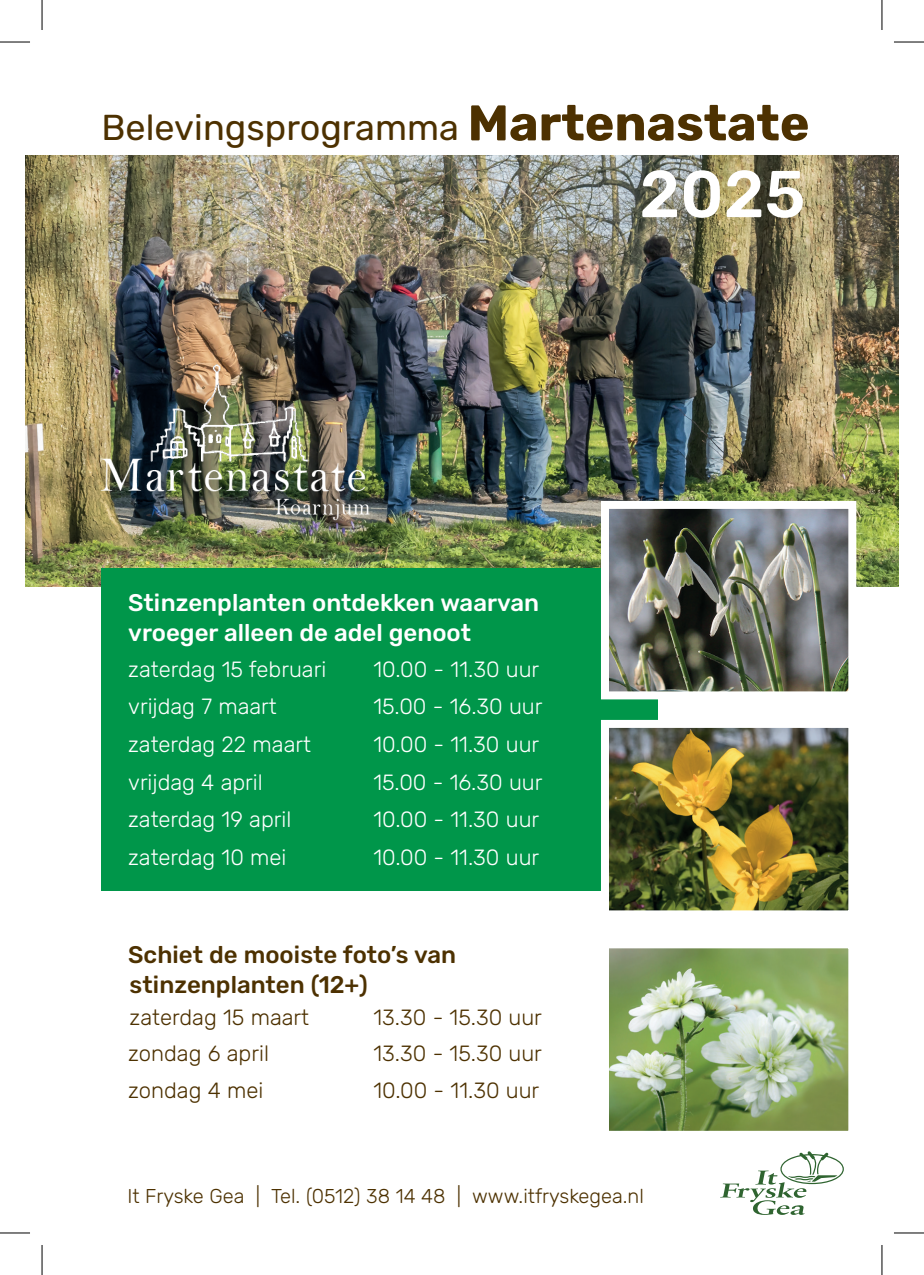
<style>
.page{position:relative;width:924px;height:1275px;background:#fff}
.page>*{position:absolute;margin:0;border:0;box-sizing:border-box;transform-origin:0 0}
.t1{font:500 66px "Rubik";color:#fff}
.t2{font:36px "Rubik";color:#4d3101}
.t3{font:500 24px/30px "Rubik";color:#fff}
.t4{font:500 24px/30px "Rubik";color:#4d3101}
.t5{font:300 22px "Rubik";color:#fff}
.t6{font:300 22px "Rubik";color:#4d3101}
.t7{font:300 20px "Rubik";color:#4d3101}
.s1{font-weight:700;font-size:50px}
</style>
<div class="page">
<img style="left:25px;top:155px;width:873px;height:431px">
<svg style="left:720px;top:1151px;width:123px;height:63px"></svg>
<div style="left:101px;top:569px;width:556px;height:322px;background:#00964a"></div>
<img style="left:609px;top:510px;width:237px;height:180px">
<div style="left:600px;top:501px;width:255px;height:198px;border:8px solid #fff"></div>
<img style="left:609px;top:949px;width:237px;height:180px">
<div style="left:600px;top:940px;width:255px;height:198px;border:8px solid #fff"></div>
<img style="left:609px;top:729px;width:237px;height:180px">
<div style="left:600px;top:720px;width:255px;height:198px;border:8px solid #fff"></div>
<img style="left:62px;top:361px;width:369px;height:208px">
<hr style="left:0;top:42px;width:30px;height:1px;background:#000">
<hr style="left:893px;top:42px;width:30px;height:1px;background:#000">
<hr style="left:0;top:1232px;width:30px;height:1px;background:#000">
<hr style="left:893px;top:1232px;width:30px;height:1px;background:#000">
<hr style="left:42px;top:0;width:1px;height:30px;background:#000">
<hr style="left:42px;top:1245px;width:1px;height:30px;background:#000">
<hr style="left:881px;top:0;width:1px;height:30px;background:#000">
<hr style="left:881px;top:1245px;width:1px;height:30px;background:#000">
<h2 class="t2" style="left:101px;top:108px;width:709px">Belevingsprogramma <span class="s1">Martenastate</span></h2>
<h1 class="t1" style="left:639px;top:157px;width:167px">2025</h1>
<p class="t3" style="left:128px;top:588px;width:412px">Stinzenplanten ontdekken waarvan vroeger alleen de adel genoot</p>
<p class="t5" style="left:128px;top:656px;width:199px">zaterdag 15 februari</p>
<p class="t5" style="left:373px;top:656px;width:167px">10.00 - 11.30 uur</p>
<p class="t5" style="left:128px;top:694px;width:150px">vrijdag 7 maart</p>
<p class="t5" style="left:373px;top:694px;width:170px">15.00 - 16.30 uur</p>
<p class="t5" style="left:128px;top:732px;width:184px">zaterdag 22 maart</p>
<p class="t5" style="left:373px;top:732px;width:167px">10.00 - 11.30 uur</p>
<p class="t5" style="left:128px;top:769px;width:136px">vrijdag 4 april</p>
<p class="t5" style="left:373px;top:769px;width:170px">15.00 - 16.30 uur</p>
<p class="t5" style="left:128px;top:807px;width:164px">zaterdag 19 april</p>
<p class="t5" style="left:373px;top:807px;width:167px">10.00 - 11.30 uur</p>
<p class="t5" style="left:128px;top:845px;width:160px">zaterdag 10 mei</p>
<p class="t5" style="left:373px;top:845px;width:167px">10.00 - 11.30 uur</p>
<p class="t4" style="left:128px;top:940px;width:329px">Schiet de mooiste foto’s van stinzenplanten (12+)</p>
<p class="t6" style="left:130px;top:1005px;width:181px">zaterdag 15 maart</p>
<p class="t6" style="left:373px;top:1005px;width:170px">13.30 - 15.30 uur</p>
<p class="t6" style="left:128px;top:1041px;width:142px">zondag 6 april</p>
<p class="t6" style="left:373px;top:1041px;width:170px">13.30 - 15.30 uur</p>
<p class="t6" style="left:128px;top:1078px;width:137px">zondag 4 mei</p>
<p class="t6" style="left:373px;top:1078px;width:167px">10.00 - 11.30 uur</p>
<p class="t7" style="left:127px;top:1185px;width:518px">It Fryske Gea | Tel. (0512) 38 14 48 | www.itfryskegea.nl</p>
</div>
